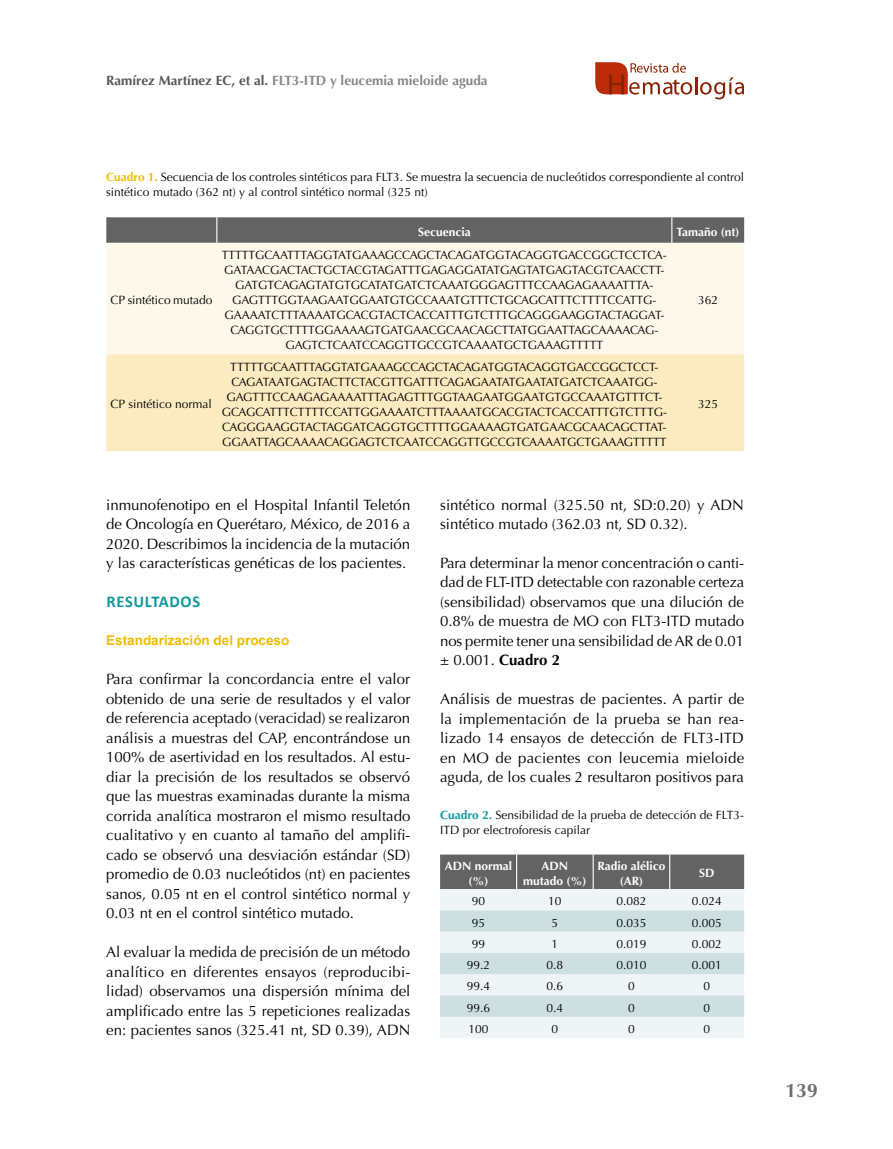
<style>
.page{position:relative;width:893px;height:1149px;background:#fff}
.page>*{position:absolute;margin:0;border:0;box-sizing:border-box;transform-origin:0 0}
.t1{font:700 19.5px "Optima";color:#706f6f}
.t2{font:700 16.5px "Calibri";letter-spacing:.04em;color:#11999e}
.t3{font:15px/19.5px "Optima";color:#000;text-align:justify}
.t4{font:700 13.5px "Optima";color:#878787}
.t5{font:700 13.5px "Arial";color:#f0bd00}
.t6{font:12px/15px "Optima";color:#000}
.t7{font:700 12px/15px "Optima";color:#fff;text-align:center}
.s1{color:#575756}
.s2{font-weight:700;color:#f0bd00}
.s3{font-weight:700}
.s4{font-weight:700;color:#11999e}
</style>
<div class="page">
<svg style="left:595px;top:62px;width:149px;height:37px"></svg>
<div style="left:106px;top:243px;width:638px;height:111px;background:#fef8eb"></div>
<div style="left:106px;top:354px;width:638px;height:97px;background:#fceac0"></div>
<svg style="left:106px;top:217px;width:638px;height:26px;background:#686767"></svg>
<div style="left:440px;top:854px;width:304px;height:34px;background:#646363"></div>
<div style="left:440px;top:888px;width:304px;height:149px;background:#eff5f6"></div>
<svg style="left:440px;top:910px;width:304px;height:106px"></svg>
<hr style="left:516px;top:854px;width:1px;height:34px;background:#fff">
<hr style="left:593px;top:854px;width:1px;height:34px;background:#fff">
<hr style="left:669px;top:854px;width:1px;height:34px;background:#fff">
<p class="t4" style="left:106px;top:73px;width:383px"><span class="s1">Ramírez Martínez EC, et al.</span> FLT3-ITD y leucemia mieloide aguda</p>
<p class="t6" style="left:106px;top:170px;width:639px"><span class="s2">Cuadro 1.</span> Secuencia de los controles sintéticos para FLT3. Se muestra la secuencia de nucleótidos correspondiente al control sintético mutado (362 nt) y al control sintético normal (325 nt)</p>
<p class="t7" style="left:418px;top:224px;width:54px">Secuencia</p>
<p class="t7" style="left:677px;top:224px;width:64px">Tamaño (nt)</p>
<p class="t6" style="left:111px;top:292px;width:103px">CP sintético mutado</p>
<p class="t6" style="left:111px;top:397px;width:103px">CP sintético normal</p>
<p class="t6" style="left:222px;top:247px;width:446px;text-align:center">TTTTTGCAATTTAGGTATGAAAGCCAGCTACAGATGGTACAGGTGACCGGCTCCTCA-GATAACGACTACTGCTACGTAGATTTGAGAGGATATGAGTATGAGTACGTCAACCTT-GATGTCAGAGTATGTGCATATGATCTCAAATGGGAGTTTCCAAGAGAAAATTTA-GAGTTTGGTAAGAATGGAATGTGCCAAATGTTTCTGCAGCATTTCTTTTCCATTG-GAAAATCTTTAAAATGCACGTACTCACCATTTGTCTTTGCAGGGAAGGTACTAGGAT-CAGGTGCTTTTGGAAAAGTGATGAACGCAACAGCTTATGGAATTAGCAAAACAG-GAGTCTCAATCCAGGTTGCCGTCAAAATGCTGAAAGTTTTT</p>
<p class="t6" style="left:222px;top:359px;width:447px;text-align:center">TTTTTGCAATTTAGGTATGAAAGCCAGCTACAGATGGTACAGGTGACCGGCTCCT-CAGATAATGAGTACTTCTACGTTGATTTCAGAGAATATGAATATGATCTCAAATGG-GAGTTTCCAAGAGAAAATTTAGAGTTTGGTAAGAATGGAATGTGCCAAATGTTTCT-GCAGCATTTCTTTTCCATTGGAAAATCTTTAAAATGCACGTACTCACCATTTGTCTTTG-CAGGGAAGGTACTAGGATCAGGTGCTTTTGGAAAAGTGATGAACGCAACAGCTTAT-GGAATTAGCAAAACAGGAGTCTCAATCCAGGTTGCCGTCAAAATGCTGAAAGTTTTT</p>
<p class="t6" style="left:698px;top:292px;width:22px">362</p>
<p class="t6" style="left:698px;top:397px;width:22px">325</p>
<p class="t3" style="left:106px;top:495px;width:306px">inmunofenotipo en el Hospital Infantil Teletón de Oncología en Querétaro, México, de 2016 a 2020. Describimos la incidencia de la mutación y las características genéticas de los pacientes.</p>
<p class="t2" style="left:107px;top:589px;width:95px">RESULTADOS</p>
<p class="t5" style="left:106px;top:631px;width:185px">Estandarización del proceso</p>
<p class="t3" style="left:106px;top:669px;width:306px">Para confirmar la concordancia entre el valor obtenido de una serie de resultados y el valor de referencia aceptado (veracidad) se realizaron análisis a muestras del CAP, encontrándose un 100% de asertividad en los resultados. Al estu&shy;diar la precisión de los resultados se observó que las muestras examinadas durante la misma corrida analítica mostraron el mismo resultado cualitativo y en cuanto al tamaño del amplifi&shy;cado se observó una desviación estándar (SD) promedio de 0.03 nucleótidos (nt) en pacientes sanos, 0.05 nt en el control sintético normal y 0.03 nt en el control sintético mutado.</p>
<p class="t3" style="left:106px;top:942px;width:306px">Al evaluar la medida de precisión de un método analítico en diferentes ensayos (reproducibi&shy;lidad) observamos una dispersión mínima del amplificado entre las 5 repeticiones realizadas en: pacientes sanos (325.41 nt, SD 0.39), ADN</p>
<p class="t3" style="left:440px;top:495px;width:305px">sintético normal (325.50 nt, SD:0.20) y ADN sintético mutado (362.03 nt, SD 0.32).</p>
<p class="t3" style="left:440px;top:553px;width:306px">Para determinar la menor concentración o canti&shy;dad de FLT-ITD detectable con razonable certeza (sensibilidad) observamos que una dilución de 0.8% de muestra de MO con FLT3-ITD mutado nos permite tener una sensibilidad de AR de 0.01 ± 0.001. <span class="s3">Cuadro 2</span></p>
<p class="t3" style="left:440px;top:689px;width:306px">Análisis de muestras de pacientes. A partir de la implementación de la prueba se han rea&shy;lizado 14 ensayos de detección de FLT3-ITD en MO de pacientes con leucemia mieloide aguda, de los cuales 2 resultaron positivos para</p>
<p class="t6" style="left:440px;top:806px;width:306px"><span class="s4">Cuadro 2.</span> Sensibilidad de la prueba de detección de FLT3-<br>ITD por electroforesis capilar</p>
<p class="t7" style="left:445px;top:858px;width:69px">ADN normal (%)</p>
<p class="t7" style="left:523px;top:858px;width:65px">ADN mutado (%)</p>
<p class="t7" style="left:597px;top:858px;width:70px">Radio alélico (AR)</p>
<p class="t7" style="left:699px;top:865px;width:17px">SD</p>
<p class="t6" style="left:472px;top:893px;width:15px">90</p>
<p class="t6" style="left:548px;top:893px;width:15px">10</p>
<p class="t6" style="left:616px;top:893px;width:32px">0.082</p>
<p class="t6" style="left:692px;top:893px;width:32px">0.024</p>
<p class="t6" style="left:472px;top:914px;width:15px">95</p>
<p class="t6" style="left:552px;top:914px;width:8px">5</p>
<p class="t6" style="left:616px;top:914px;width:32px">0.035</p>
<p class="t6" style="left:692px;top:914px;width:32px">0.005</p>
<p class="t6" style="left:472px;top:936px;width:15px">99</p>
<p class="t6" style="left:552px;top:936px;width:8px">1</p>
<p class="t6" style="left:616px;top:936px;width:32px">0.019</p>
<p class="t6" style="left:692px;top:936px;width:32px">0.002</p>
<p class="t6" style="left:467px;top:957px;width:25px">99.2</p>
<p class="t6" style="left:547px;top:957px;width:18px">0.8</p>
<p class="t6" style="left:616px;top:957px;width:32px">0.010</p>
<p class="t6" style="left:692px;top:957px;width:32px">0.001</p>
<p class="t6" style="left:467px;top:978px;width:25px">99.4</p>
<p class="t6" style="left:547px;top:978px;width:18px">0.6</p>
<p class="t6" style="left:628px;top:978px;width:8px">0</p>
<p class="t6" style="left:704px;top:978px;width:8px">0</p>
<p class="t6" style="left:467px;top:999px;width:25px">99.6</p>
<p class="t6" style="left:547px;top:999px;width:18px">0.4</p>
<p class="t6" style="left:628px;top:999px;width:8px">0</p>
<p class="t6" style="left:704px;top:999px;width:8px">0</p>
<p class="t6" style="left:468px;top:1021px;width:22px">100</p>
<p class="t6" style="left:552px;top:1021px;width:8px">0</p>
<p class="t6" style="left:628px;top:1021px;width:8px">0</p>
<p class="t6" style="left:704px;top:1021px;width:8px">0</p>
<h1 class="t1" style="left:785px;top:1079px;width:34px">139</h1>
</div>
